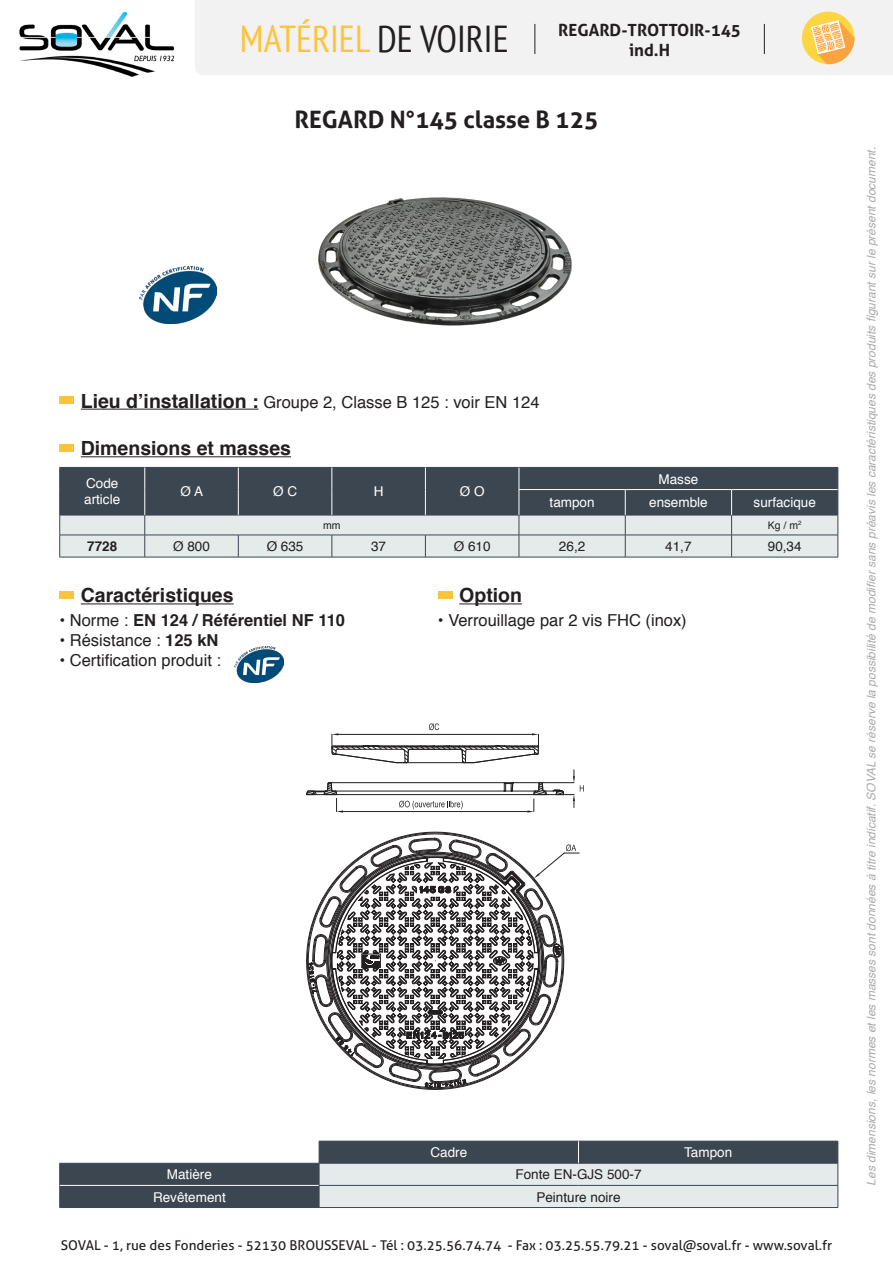
<style>
.page{position:relative;width:893px;height:1263px;background:#fff}
.page>*{position:absolute;margin:0;border:0;box-sizing:border-box;transform-origin:0 0}
.t1{font:condensed 37.5px "PT Sans";color:#fec33b}
.t2{font:700 24px "Aller";color:#231f20}
.t3{font:700 19.5px "Helvetica";color:#231f20}
.t4{font:700 16.8px "Aller";color:#231f20}
.t5{font:16.5px "Helvetica";color:#231f20}
.t6{font:700 16.5px "Helvetica";color:#231f20}
.t7{font:13.5px "Aller";color:#231f20}
.t8{font:13.5px "Helvetica";color:#fff}
.t9{font:13.5px "Helvetica";color:#231f20}
.t10{font:700 13.5px "Helvetica";color:#231f20}
.t11{font:italic 12px "Helvetica";color:#adaaab}
.t12{font:10.5px "Helvetica";color:#231f20}
.s1{color:#231f20}
.s2{font-weight:700;font-size:19.5px}
.s3{font-weight:400}
.s4{font-weight:700}
</style>
<div class="page">
<div style="left:195px;top:0;width:698px;height:75px;background:#f2f2f2"></div>
<img style="left:19px;top:12px;width:156px;height:65px">
<hr style="left:534px;top:24px;width:1px;height:30px;background:#231f20">
<hr style="left:764px;top:24px;width:1px;height:30px;background:#231f20">
<div style="left:802px;top:12px;width:52px;height:52px;background:#fcd543;border-radius:50%"></div>
<svg style="left:811px;top:20px;width:43px;height:44px"></svg>
<hr style="left:60px;top:557px;width:85px;height:1px;background:#3c4650">
<hr style="left:145px;top:557px;width:93px;height:1px;background:#3c4650">
<hr style="left:238px;top:557px;width:94px;height:1px;background:#3c4650">
<hr style="left:332px;top:557px;width:93px;height:1px;background:#3c4650">
<hr style="left:425px;top:557px;width:94px;height:1px;background:#3c4650">
<hr style="left:519px;top:557px;width:106px;height:1px;background:#3c4650">
<hr style="left:625px;top:557px;width:107px;height:1px;background:#3c4650">
<hr style="left:732px;top:557px;width:106px;height:1px;background:#3c4650">
<svg style="left:59px;top:467px;width:780px;height:90px;background:#878f95"></svg>
<hr style="left:519px;top:489px;width:106px;height:1px;background:#fff">
<hr style="left:625px;top:489px;width:107px;height:1px;background:#fff">
<hr style="left:732px;top:489px;width:106px;height:1px;background:#fff">
<svg style="left:306px;top:723px;width:278px;height:365px"></svg>
<hr style="left:81px;top:456px;width:210px;height:1px;background:#231f20">
<div style="left:60px;top:444px;width:14px;height:8px;background:#fec33b"></div>
<hr style="left:459px;top:603px;width:63px;height:1px;background:#231f20">
<div style="left:438px;top:591px;width:14px;height:8px;background:#fec33b"></div>
<hr style="left:81px;top:603px;width:153px;height:1px;background:#231f20">
<div style="left:60px;top:397px;width:14px;height:7px;background:#fec33b"></div>
<hr style="left:81px;top:409px;width:177px;height:1px;background:#231f20">
<div style="left:60px;top:591px;width:14px;height:8px;background:#fec33b"></div>
<img style="left:235px;top:646px;width:48px;height:37px">
<img style="left:318px;top:197px;width:254px;height:129px">
<img style="left:139px;top:266px;width:77px;height:58px">
<svg style="left:60px;top:1141px;width:259px;height:66px;fill:#3c4650"></svg>
<hr style="left:60px;top:1163px;width:259px;height:1px;background:#3c4650">
<svg style="left:59px;top:1163px;width:1px;height:44px"></svg>
<hr style="left:60px;top:1207px;width:259px;height:1px;background:#3c4650">
<hr style="left:60px;top:1185px;width:259px;height:1px;background:#fff">
<svg style="left:319px;top:1141px;width:520px;height:66px;background:#a8afb3"></svg>
<hr style="left:578px;top:1185px;width:260px;height:1px;background:#3c4650">
<hr style="left:319px;top:1207px;width:259px;height:1px;background:#3c4650">
<hr style="left:578px;top:1207px;width:260px;height:1px;background:#3c4650">
<h1 class="t1" style="left:240px;top:15px;width:270px">MATÉRIEL <span class="s1">DE VOIRIE</span></h1>
<p class="t4" style="left:558px;top:20px;width:184px">REGARD-TROTTOIR-145</p>
<p class="t4" style="left:629px;top:40px;width:43px">ind.H</p>
<p class="t2" style="left:294px;top:105px;width:306px">REGARD N°145 classe B 125</p>
<p class="t5" style="left:81px;top:389px;width:460px"><span class="s2">Lieu d’installation :</span> Groupe 2, Classe B 125 : voir EN 124</p>
<p class="t3" style="left:81px;top:433px;width:212px">Dimensions et masses</p>
<p class="t8" style="left:86px;top:473px;width:34px">Code</p>
<p class="t8" style="left:84px;top:489px;width:38px">article</p>
<p class="t8" style="left:181px;top:481px;width:24px">Ø A</p>
<p class="t8" style="left:273px;top:481px;width:26px">Ø C</p>
<p class="t8" style="left:374px;top:481px;width:11px">H</p>
<p class="t8" style="left:460px;top:481px;width:26px">Ø O</p>
<p class="t8" style="left:658px;top:468px;width:41px">Masse</p>
<p class="t8" style="left:550px;top:492px;width:47px">tampon</p>
<p class="t8" style="left:649px;top:492px;width:60px">ensemble</p>
<p class="t8" style="left:754px;top:492px;width:64px">surfacique</p>
<p class="t12" style="left:323px;top:517px;width:19px">mm</p>
<p class="t12" style="left:768px;top:517px;width:35px">Kg / m<sup>2</sup></p>
<p class="t10" style="left:87px;top:535px;width:32px">7728</p>
<p class="t9" style="left:173px;top:536px;width:38px">Ø 800</p>
<p class="t9" style="left:267px;top:536px;width:38px">Ø 635</p>
<p class="t9" style="left:371px;top:536px;width:17px">37</p>
<p class="t9" style="left:454px;top:536px;width:38px">Ø 610</p>
<p class="t9" style="left:559px;top:536px;width:28px">26,2</p>
<p class="t9" style="left:665px;top:536px;width:28px">41,7</p>
<p class="t9" style="left:768px;top:536px;width:35px">90,34</p>
<p class="t3" style="left:81px;top:580px;width:154px">Caractéristiques</p>
<p class="t3" style="left:459px;top:580px;width:64px">Option</p>
<p class="t6" style="left:60px;top:607px;width:287px"><span class="s3">• Norme :</span> EN 124 / Référentiel NF 110</p>
<p class="t5" style="left:438px;top:608px;width:250px">• Verrouillage par 2 vis FHC (inox)</p>
<p class="t5" style="left:60px;top:627px;width:160px">• Résistance : <span class="s4">125 kN</span></p>
<p class="t5" style="left:60px;top:647px;width:163px">• Certification produit :</p>
<p class="t8" style="left:430px;top:1142px;width:38px">Cadre</p>
<p class="t8" style="left:684px;top:1142px;width:50px">Tampon</p>
<p class="t8" style="left:167px;top:1164px;width:47px">Matière</p>
<p class="t9" style="left:515px;top:1164px;width:128px">Fonte EN-GJS 500-7</p>
<p class="t8" style="left:153px;top:1186px;width:74px">Revêtement</p>
<p class="t9" style="left:536px;top:1186px;width:86px">Peinture noire</p>
<p class="t7" style="left:61px;top:1236px;width:773px">SOVAL - 1, rue des Fonderies - 52130 BROUSSEVAL - Tél : 03.25.56.74.74 - Fax : 03.25.55.79.21 - soval@soval.fr - www.soval.fr</p>
<p class="t11" style="left:862px;top:1185px;width:1040px;rotate:-90deg">Les dimensions, les normes et les masses sont données à titre indicatif. SOVAL se réserve la possibilité de modifier sans préavis les caractéristiques des produits figurant sur le présent document.</p>
</div>
